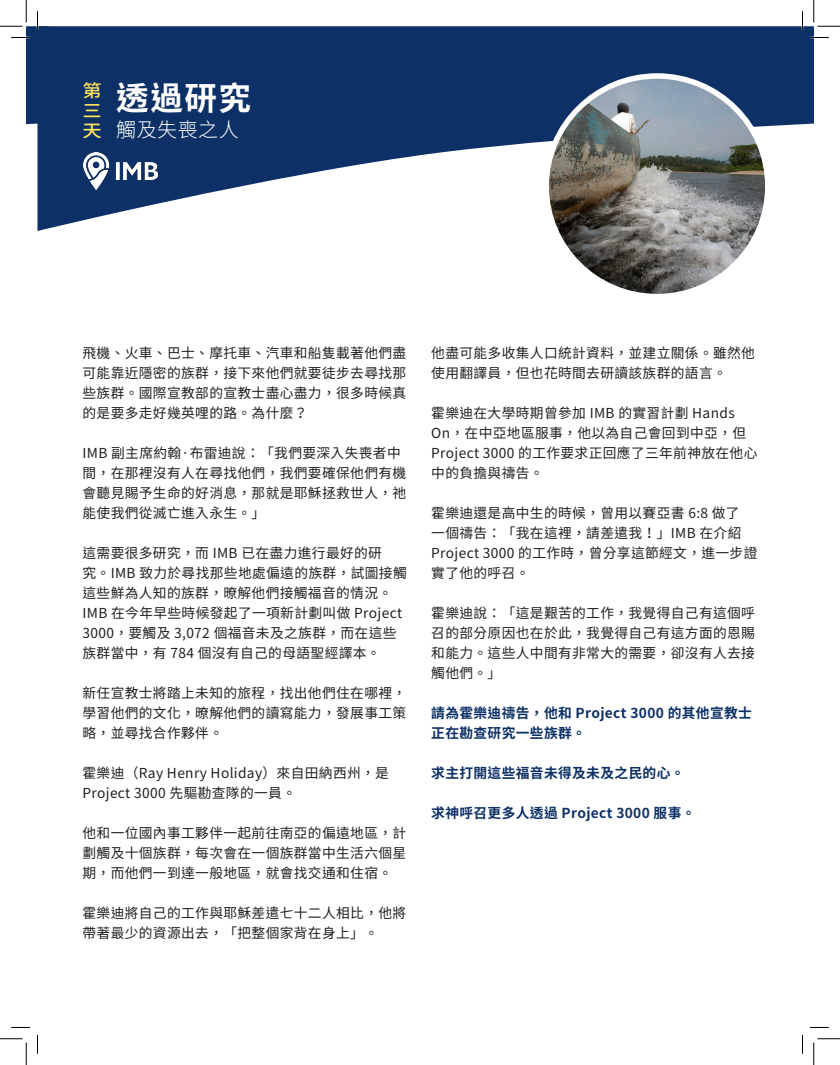
<style>
.page{position:relative;width:840px;height:1065px;background:#fff}
.page>*{position:absolute;margin:0;border:0;box-sizing:border-box;transform-origin:0 0}
.t1{font:700 32.5px "Noto Sans CJ Ktc";color:#fff}
.t2{font:300 20px "Noto Sans CJ Ktc";letter-spacing:.025em;color:#fff}
.t3{font:500 17.38px/20px "Noto Sans CJ Ktc";color:#ffe55e;scale:1.11 1}
.t4{font:13.75px/20px "Noto Sans CJ Ktc";letter-spacing:.025em;color:#231f20}
.t5{font:700 13.75px/20px "Noto Sans CJ Ktc";letter-spacing:.025em;color:#0d3166}
</style>
<div class="page">
<svg style="left:49px;top:26px;width:765px;height:203px;fill:#0d3166"></svg>
<img style="left:83px;top:152px;width:75px;height:38px">
<img style="left:546px;top:76px;width:222px;height:217px">
<div style="left:544px;top:73px;width:227px;height:226px;border:5px solid #fff;border-radius:50%"></div>
<svg style="left:810px;top:37px;width:19px;height:1px"></svg>
<svg style="left:11px;top:1027px;width:19px;height:1px"></svg>
<svg style="left:810px;top:1027px;width:19px;height:1px"></svg>
<svg style="left:37px;top:1035px;width:1px;height:19px"></svg>
<svg style="left:802px;top:11px;width:1px;height:19px"></svg>
<svg style="left:802px;top:1035px;width:1px;height:19px"></svg>
<svg style="left:0;top:0;width:49px;height:231px"></svg>
<svg style="left:0;top:1039px;width:27px;height:26px"></svg>
<svg style="left:814px;top:0;width:26px;height:27px"></svg>
<svg style="left:814px;top:1039px;width:26px;height:26px"></svg>
<p class="t3" style="left:82px;top:81px;width:19px">第三</p>
<p class="t1" style="left:116px;top:80px;width:136px">透過研究</p>
<p class="t3" style="left:82px;top:121px;width:19px">天</p>
<p class="t2" style="left:116px;top:118px;width:124px">觸及失喪之人</p>
<p class="t4" style="left:82px;top:343px;width:325px;text-align:justify">飛機、火車、巴士、摩托車、汽車和船隻載著他們盡可能靠近隱密的族群，接下來他們就要徒步去尋找那些族群。國際宣教部的宣教士盡心盡力，很多時候真的是要多走好幾英哩的路。為什麼？</p>
<p class="t4" style="left:82px;top:443px;width:325px">IMB 副主席約翰·布雷迪說：「我們要深入失喪者中間，在那裡沒有人在尋找他們，我們要確保他們有機會聽見賜予生命的好消息，那就是耶穌拯救世人，祂能使我們從滅亡進入永生。」</p>
<p class="t4" style="left:82px;top:543px;width:326px">這需要很多研究，而 IMB 已在盡力進行最好的研<br>究。IMB 致力於尋找那些地處偏遠的族群，試圖接觸這些鮮為人知的族群，暸解他們接觸福音的情況。</p>
<p class="t4" style="left:82px;top:603px;width:321px">IMB 在今年早些時候發起了一項新計劃叫做 Project<br>3000，要觸及 3,072 個福音未及之族群，而在這些族群當中，有 784 個沒有自己的母語聖經譯本。</p>
<p class="t4" style="left:82px;top:683px;width:325px;text-align:justify">新任宣教士將踏上未知的旅程，找出他們住在哪裡，學習他們的文化，暸解他們的讀寫能力，發展事工策略，並尋找合作夥伴。</p>
<p class="t4" style="left:82px;top:763px;width:308px">霍樂迪（Ray Henry Holiday）來自田納西州，是<br>Project 3000 先驅勘查隊的一員。</p>
<p class="t4" style="left:82px;top:823px;width:325px;text-align:justify">他和一位國內事工夥伴一起前往南亞的偏遠地區，計劃觸及十個族群，每次會在一個族群當中生活六個星期，而他們一到達一般地區，就會找交通和住宿。</p>
<p class="t4" style="left:82px;top:903px;width:325px">霍樂迪將自己的工作與耶穌差遣七十二人相比，他將帶著最少的資源出去，「把整個家背在身上」。</p>
<p class="t4" style="left:431px;top:343px;width:325px">他盡可能多收集人口統計資料，並建立關係。雖然他使用翻譯員，但也花時間去研讀該族群的語言。</p>
<p class="t4" style="left:431px;top:403px;width:328px">霍樂迪在大學時期曾參加 IMB 的實習計劃 Hands<br>On，在中亞地區服事，他以為自己會回到中亞，但<br>Project 3000 的工作要求正回應了三年前神放在他心中的負擔與禱告。</p>
<p class="t4" style="left:431px;top:503px;width:328px">霍樂迪還是高中生的時候，曾用以賽亞書 6:8 做了<br>一個禱告：「我在這裡，請差遣我！」IMB 在介紹<br>Project 3000 的工作時，曾分享這節經文，進一步證實了他的呼召。</p>
<p class="t4" style="left:431px;top:603px;width:325px;text-align:justify">霍樂迪說：「這是艱苦的工作，我覺得自己有這個呼召的部分原因也在於此，我覺得自己有這方面的恩賜和能力。這些人中間有非常大的需要，卻沒有人去接觸他們。」</p>
<p class="t5" style="left:431px;top:703px;width:322px">請為霍樂迪禱告，他和 Project 3000 的其他宣教士正在勘查研究一些族群。</p>
<p class="t5" style="left:431px;top:763px;width:255px">求主打開這些福音未得及未及之民的心。</p>
<p class="t5" style="left:431px;top:803px;width:266px">求神呼召更多人透過 Project 3000 服事。</p>
</div>
